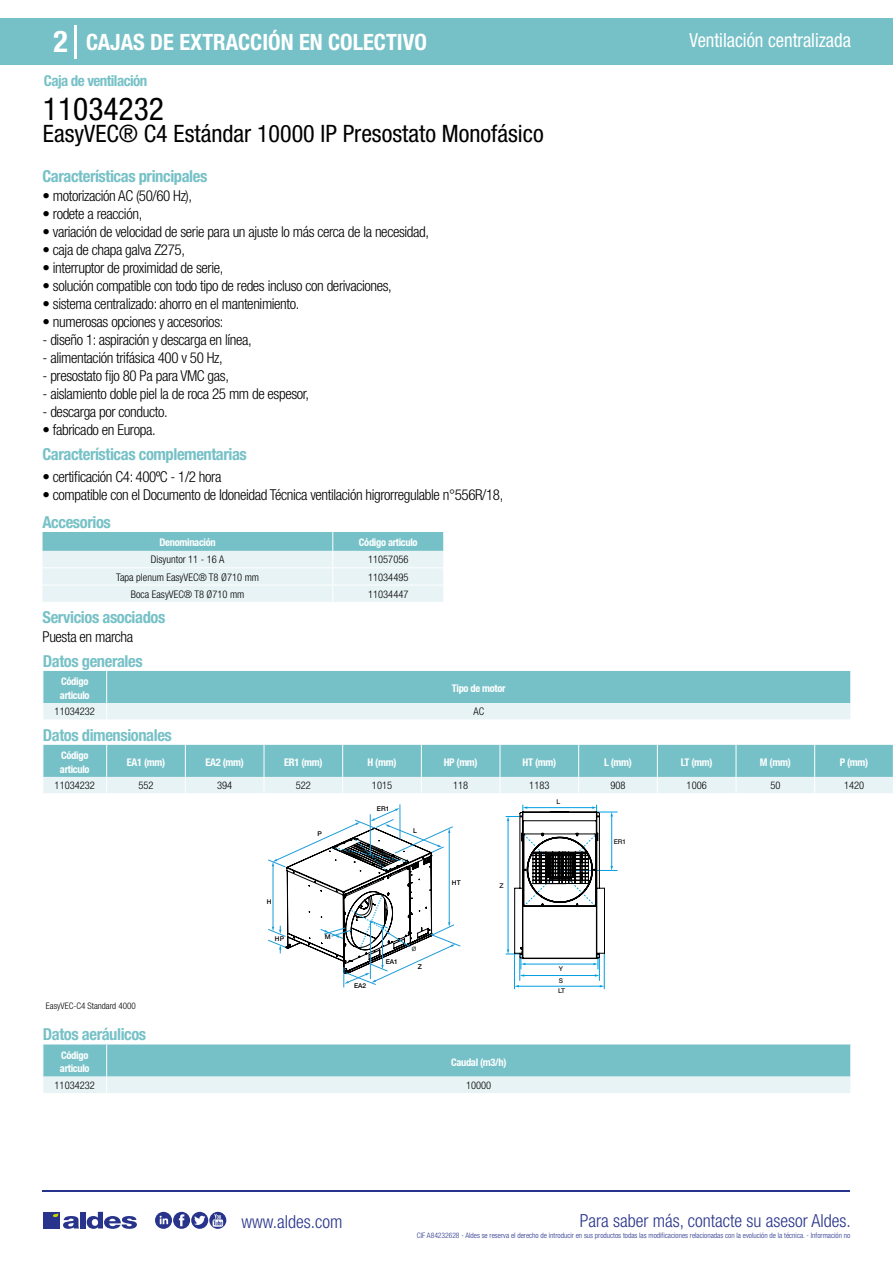
<style>
.page{position:relative;width:893px;height:1263px;background:#fff}
.page>*{position:absolute;margin:0;border:0;box-sizing:border-box;transform-origin:0 0}
.t1{font:condensed 31.5px "Helvetica Neue LT Std";color:#000}
.t2{font:700 condensed 30px "Helvetica Neue LT Std";color:#fff}
.t3{font:condensed 24px "Helvetica Neue LT Std";color:#000}
.t4{font:700 condensed 22.5px "Helvetica Neue LT Std";color:#fff}
.t5{font:condensed 19.5px "Helvetica Neue LT Std";color:#fff;scale:.95 1}
.t6{font:300 condensed 18px "Helvetica Neue";color:#28348b}
.t7{font:700 condensed 16.5px "Helvetica Neue LT Std";letter-spacing:-.025em;color:#76c1c7}
.t8{font:300 condensed 15px "Helvetica Neue LT Std";letter-spacing:-.025em;color:#000}
.t9{font:700 condensed 15px "Helvetica Neue LT Std";letter-spacing:-.035em;color:#76c1c7}
.t10{font:700 condensed 10.5px/13.5px "Helvetica Neue";letter-spacing:-.03em;color:#fff}
.t11{font:300 condensed 10.5px "Helvetica Neue";color:#000}
.t12{font:300 condensed 9px "Helvetica Neue";color:#000}
.t13{font:300 condensed 7.5px "Helvetica Neue";color:#28348b}
.t14{font:500 6.6px "Helvetica Neue LT Std";color:#000}
.t15{font:500 6.6px "Helvetica Neue LT Std";color:#1e1e1c}
.t16{font:6.45px "Myriad Pro";color:#010203}
</style>
<div class="page">
<div style="left:0;top:18px;width:893px;height:46px;background:#76c1c7"></div>
<hr style="left:74px;top:25px;width:2px;height:33px;background:#fff">
<hr style="left:43px;top:1190px;width:807px;height:1px;background:#28348b">
<svg style="left:155px;top:1212px;width:71px;height:17px"></svg>
<div style="left:43px;top:1212px;width:17px;height:16px;background:#28348b"></div>
<div style="left:80px;top:1212px;width:6px;height:16px;background:#28348b"></div>
<svg style="left:87px;top:1212px;width:50px;height:17px"></svg>
<svg style="left:53px;top:1213px;width:26px;height:16px"></svg>
<svg style="left:43px;top:532px;width:401px;height:70px;background:#cae5e9"></svg>
<svg style="left:43px;top:671px;width:808px;height:48px;background:#9cd1d6"></svg>
<svg style="left:43px;top:745px;width:850px;height:48px;background:#9dd2d6"></svg>
<hr style="left:400px;top:804px;width:1px;height:35px;background:#1e9cd8">
<hr style="left:514px;top:953px;width:1px;height:36px;background:#009fe3">
<hr style="left:604px;top:953px;width:1px;height:36px;background:#009fe3">
<svg style="left:268px;top:805px;width:350px;height:183px"></svg>
<svg style="left:43px;top:1044px;width:808px;height:49px;background:#9ed2d7"></svg>
<h2 class="t2" style="left:54px;top:24px;width:16px">2</h2>
<h3 class="t4" style="left:86px;top:28px;width:342px">CAJAS DE EXTRACCIÓN EN COLECTIVO</h3>
<h3 class="t5" style="left:689px;top:29px;width:172px">Ventilación centralizada</h3>
<p class="t9" style="left:44px;top:71px;width:105px">Caja de ventilación</p>
<h1 class="t1" style="left:43px;top:91px;width:122px">11034232</h1>
<h3 class="t3" style="left:43px;top:120px;width:502px">EasyVEC® C4 Estándar 10000 IP Presostato Monofásico</h3>
<p class="t7" style="left:43px;top:166px;width:166px">Características principales</p>
<p class="t8" style="left:43px;top:187px;width:151px">• motorización AC (50/60 Hz),</p>
<p class="t8" style="left:43px;top:205px;width:101px">• rodete a reacción,</p>
<p class="t8" style="left:43px;top:223px;width:388px">• variación de velocidad de serie para un ajuste lo más cerca de la necesidad,</p>
<p class="t8" style="left:43px;top:241px;width:144px">• caja de chapa galva Z275,</p>
<p class="t8" style="left:43px;top:259px;width:182px">• interruptor de proximidad de serie,</p>
<p class="t8" style="left:43px;top:277px;width:351px">• solución compatible con todo tipo de redes incluso con derivaciones,</p>
<p class="t8" style="left:43px;top:295px;width:258px">• sistema centralizado: ahorro en el mantenimiento.</p>
<p class="t8" style="left:43px;top:313px;width:182px">• numerosas opciones y accesorios:</p>
<p class="t8" style="left:43px;top:331px;width:211px">- diseño 1: aspiración y descarga en línea,</p>
<p class="t8" style="left:43px;top:349px;width:182px">- alimentación trifásica 400 v 50 Hz,</p>
<p class="t8" style="left:43px;top:367px;width:188px">- presostato fijo 80 Pa para VMC gas,</p>
<p class="t8" style="left:43px;top:385px;width:268px">- aislamiento doble piel la de roca 25 mm de espesor,</p>
<p class="t8" style="left:43px;top:403px;width:127px">- descarga por conducto.</p>
<p class="t8" style="left:43px;top:421px;width:115px">• fabricado en Europa.</p>
<p class="t7" style="left:43px;top:444px;width:206px">Características complementarias</p>
<p class="t8" style="left:43px;top:468px;width:180px">• certificación C4: 400ºC - 1/2 hora</p>
<p class="t8" style="left:43px;top:486px;width:462px">• compatible con el Documento de Idoneidad Técnica ventilación higrorregulable n°556R/18,</p>
<p class="t7" style="left:43px;top:512px;width:70px">Accesorios</p>
<p class="t10" style="left:160px;top:536px;width:58px">Denominación</p>
<p class="t10" style="left:359px;top:536px;width:60px">Código articulo</p>
<p class="t11" style="left:151px;top:554px;width:75px">Disyuntor 11 - 16 A</p>
<p class="t11" style="left:368px;top:554px;width:42px">11057056</p>
<p class="t11" style="left:116px;top:571px;width:144px">Tapa plenum EasyVEC® T8 Ø710 mm</p>
<p class="t11" style="left:368px;top:571px;width:42px">11034495</p>
<p class="t11" style="left:131px;top:588px;width:115px">Boca EasyVEC® T8 Ø710 mm</p>
<p class="t11" style="left:368px;top:588px;width:42px">11034447</p>
<p class="t7" style="left:43px;top:607px;width:124px">Servicios asociados</p>
<p class="t8" style="left:43px;top:628px;width:92px">Puesta en marcha</p>
<p class="t7" style="left:43px;top:651px;width:101px">Datos generales</p>
<p class="t10" style="left:60px;top:675px;width:31px">Código articulo</p>
<p class="t10" style="left:452px;top:681px;width:55px">Tipo de motor</p>
<p class="t11" style="left:55px;top:706px;width:42px">11034232</p>
<p class="t11" style="left:473px;top:706px;width:12px">AC</p>
<p class="t7" style="left:43px;top:725px;width:130px">Datos dimensionales</p>
<p class="t10" style="left:60px;top:748px;width:31px">Código articulo</p>
<p class="t10" style="left:127px;top:755px;width:40px">EA1 (mm)</p>
<p class="t10" style="left:205px;top:755px;width:40px">EA2 (mm)</p>
<p class="t10" style="left:284px;top:755px;width:40px">ER1 (mm)</p>
<p class="t10" style="left:368px;top:755px;width:30px">H (mm)</p>
<p class="t10" style="left:444px;top:755px;width:36px">HP (mm)</p>
<p class="t10" style="left:522px;top:755px;width:35px">HT (mm)</p>
<p class="t10" style="left:604px;top:755px;width:29px">L (mm)</p>
<p class="t10" style="left:681px;top:755px;width:33px">LT (mm)</p>
<p class="t10" style="left:760px;top:755px;width:32px">M (mm)</p>
<p class="t10" style="left:840px;top:755px;width:30px">P (mm)</p>
<p class="t11" style="left:55px;top:780px;width:42px">11034232</p>
<p class="t11" style="left:138px;top:780px;width:17px">552</p>
<p class="t11" style="left:217px;top:780px;width:17px">394</p>
<p class="t11" style="left:296px;top:780px;width:17px">522</p>
<p class="t11" style="left:372px;top:780px;width:22px">1015</p>
<p class="t11" style="left:453px;top:780px;width:17px">118</p>
<p class="t11" style="left:529px;top:780px;width:22px">1183</p>
<p class="t11" style="left:610px;top:780px;width:17px">908</p>
<p class="t11" style="left:687px;top:780px;width:22px">1006</p>
<p class="t11" style="left:770px;top:780px;width:12px">50</p>
<p class="t11" style="left:844px;top:780px;width:22px">1420</p>
<p class="t14" style="left:267px;top:898px;width:6px">H</p>
<p class="t14" style="left:275px;top:935px;width:11px">HP</p>
<p class="t14" style="left:317px;top:830px;width:6px">P</p>
<p class="t14" style="left:377px;top:805px;width:14px">ER1</p>
<p class="t14" style="left:413px;top:826px;width:5px">L</p>
<p class="t14" style="left:325px;top:932px;width:7px">M</p>
<p class="t14" style="left:354px;top:981px;width:14px">EA2</p>
<p class="t14" style="left:386px;top:958px;width:14px">EA1</p>
<p class="t16" style="left:412px;top:945px;width:6px">Ø</p>
<p class="t14" style="left:418px;top:962px;width:6px">Z</p>
<p class="t14" style="left:452px;top:878px;width:10px">HT</p>
<p class="t15" style="left:499px;top:881px;width:6px">Z</p>
<p class="t12" style="left:46px;top:1000px;width:91px">EasyVEC-C4 Standard 4000</p>
<p class="t7" style="left:43px;top:1024px;width:105px">Datos aeráulicos</p>
<p class="t10" style="left:60px;top:1048px;width:31px">Código articulo</p>
<p class="t10" style="left:451px;top:1055px;width:57px">Caudal (m3/h)</p>
<p class="t11" style="left:55px;top:1079px;width:42px">11034232</p>
<p class="t11" style="left:466px;top:1079px;width:27px">10000</p>
<p class="t15" style="left:556px;top:798px;width:5px">L</p>
<p class="t15" style="left:614px;top:837px;width:14px">ER1</p>
<p class="t15" style="left:559px;top:965px;width:6px">Y</p>
<p class="t15" style="left:558px;top:987px;width:9px">LT</p>
<p class="t15" style="left:559px;top:976px;width:6px">S</p>
<p class="t6" style="left:241px;top:1211px;width:102px">www.aldes.com</p>
<p class="t6" style="left:580px;top:1211px;width:272px">Para saber más, contacte su asesor Aldes.</p>
<p class="t13" style="left:417px;top:1230px;width:435px">CIF A84232628 - Aldes se reserva el derecho de introducir en sus productos todas las modificaciones relacionadas con la evolución de la técnica. - Información no</p>
</div>
